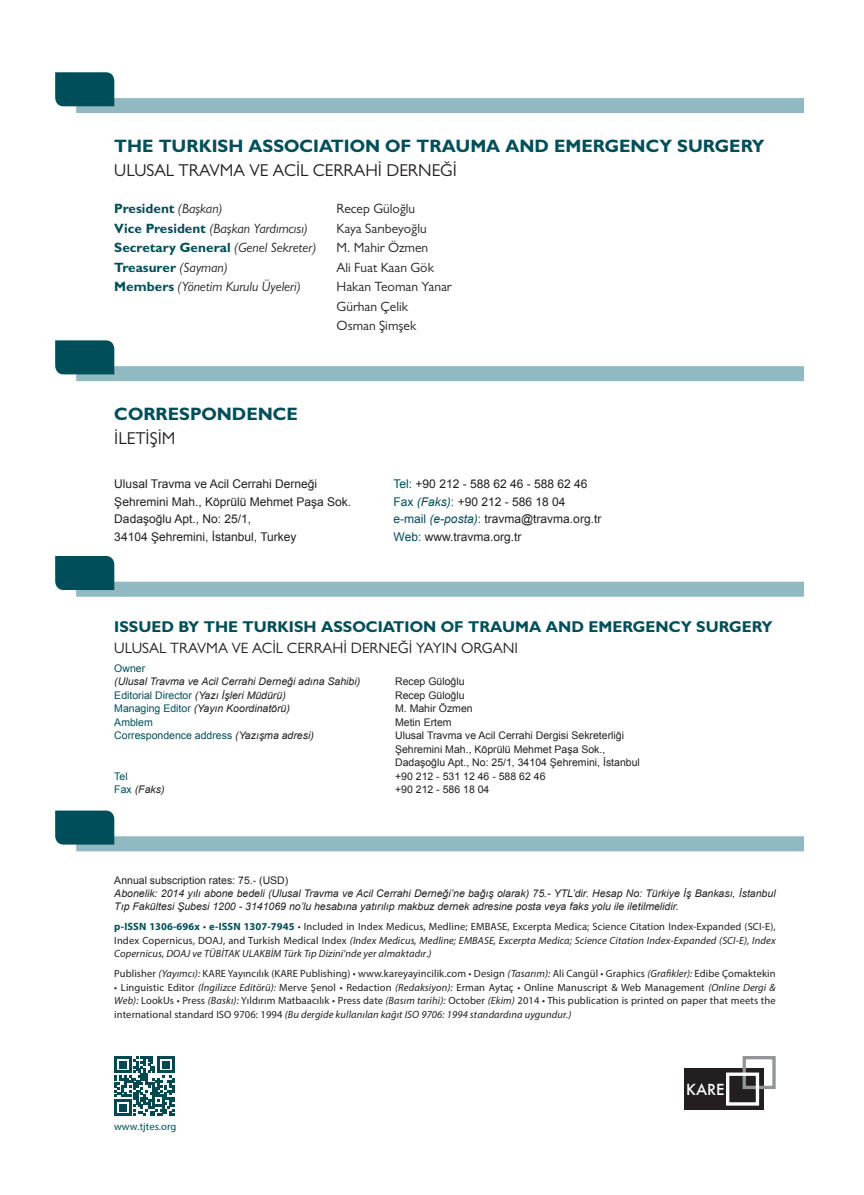
<style>
.page{position:relative;width:864px;height:1195px;background:#fff}
.page>*{position:absolute;margin:0;border:0;box-sizing:border-box;transform-origin:0 0}
.t1{font:700 18px "Gill Sans MT Pro";color:#004e59}
.t2{font:17.25px "Gill Sans MT Pro";color:#231f20}
.t3{font:700 15.75px "Gill Sans MT Pro";color:#004e59}
.t4{font:15px "Gill Sans MT Pro";color:#231f20}
.t5{font:500 14.85px "Futura";color:#fff}
.t6{font:13.5px "Gill Sans MT Pro";color:#231f20}
.t7{font:700 13.5px "Gill Sans MT Pro";color:#004e59}
.t8{font:italic 13.5px "Gill Sans MT Pro";color:#231f20}
.t9{font:12px "Arial";color:#231f20}
.t10{font:10.5px/13.5px "Myriad Pro";letter-spacing:.01em;color:#231f20;text-align:justify}
.t11{font:italic 10.5px/12.6px "Arial";color:#231f20}
.t12{font:italic 10.5px/13.5px "Myriad Pro";letter-spacing:.01em;color:#231f20;text-align:justify}
.t13{font:10.5px "Arial";color:#231f20}
.t14{font:10.5px "Arial";color:#004e59}
.t15{font:10.5px "Myriad Pro";letter-spacing:.01em;color:#004e59}
.s1{font-weight:400;font-style:italic;color:#231f20}
.s2{font-weight:700;font-style:normal;color:#004e59}
.s3{color:#004e59}
.s4{font-style:italic;color:#004e59}
.s5{font-style:normal;color:#004e59}
.s6{font-style:italic;color:#231f20}
.s7{font-style:normal}
.s8{font-style:italic}
</style>
<div class="page">
<div style="left:76px;top:98px;width:727px;height:15px;background:#90b9c1"></div>
<div style="left:76px;top:366px;width:727px;height:15px;background:#90b9c1"></div>
<div style="left:76px;top:582px;width:727px;height:15px;background:#90b9c1"></div>
<div style="left:76px;top:836px;width:727px;height:15px;background:#90b9c1"></div>
<div style="left:55px;top:72px;width:59px;height:34px;background:#004e59"></div>
<div style="left:55px;top:340px;width:59px;height:34px;background:#004e59"></div>
<div style="left:55px;top:556px;width:59px;height:34px;background:#004e59"></div>
<div style="left:55px;top:810px;width:59px;height:34px;background:#004e59"></div>
<svg style="left:114px;top:1056px;width:60px;height:60px"></svg>
<div style="left:683px;top:1068px;width:80px;height:42px;background:#231f20"></div>
<div style="left:742px;top:1056px;width:33px;height:33px;border:3px solid #939598"></div>
<div style="left:725px;top:1072px;width:33px;height:33px;border:3px solid #fff"></div>
<p class="t1" style="left:114px;top:135px;width:651px">THE TURKISH ASSOCIATION OF TRAUMA AND EMERGENCY SURGERY</p>
<p class="t2" style="left:114px;top:160px;width:344px">ULUSAL TRAVMA VE ACİL CERRAHİ DERNEĞİ</p>
<p class="t7" style="left:114px;top:200px;width:110px">President <span class="s1">(Başkan)</span></p>
<p class="t6" style="left:336px;top:201px;width:80px">Recep Güloğlu</p>
<p class="t8" style="left:114px;top:220px;width:195px"><span class="s2">Vice President</span> (Başkan Yardımcısı)</p>
<p class="t6" style="left:336px;top:220px;width:92px">Kaya Sarıbeyoğlu</p>
<p class="t7" style="left:114px;top:239px;width:203px">Secretary General <span class="s1">(Genel Sekreter)</span></p>
<p class="t6" style="left:336px;top:240px;width:93px">M. Mahir Özmen</p>
<p class="t7" style="left:114px;top:259px;width:115px">Treasurer <span class="s1">(Sayman)</span></p>
<p class="t6" style="left:336px;top:259px;width:99px">Ali Fuat Kaan Gök</p>
<p class="t8" style="left:114px;top:279px;width:188px"><span class="s2">Members</span> (Yönetim Kurulu Üyeleri)</p>
<p class="t6" style="left:336px;top:279px;width:117px">Hakan Teoman Yanar</p>
<p class="t6" style="left:336px;top:298px;width:73px">Gürhan Çelik</p>
<p class="t6" style="left:336px;top:318px;width:81px">Osman Şimşek</p>
<p class="t1" style="left:114px;top:403px;width:185px">CORRESPONDENCE</p>
<p class="t2" style="left:114px;top:428px;width:63px">İLETİŞİM</p>
<p class="t9" style="left:114px;top:476px;width:204px">Ulusal Travma ve Acil Cerrahi Derneği</p>
<p class="t9" style="left:393px;top:476px;width:195px"><span class="s3">Tel:</span> +90 212 - 588 62 46 - 588 62 46</p>
<p class="t9" style="left:114px;top:494px;width:238px">Şehremini Mah., Köprülü Mehmet Paşa Sok.</p>
<p class="t9" style="left:393px;top:494px;width:173px"><span class="s3">Fax</span> <span class="s4">(Faks)</span><span class="s3">:</span> +90 212 - 586 18 04</p>
<p class="t9" style="left:114px;top:511px;width:138px">Dadaşoğlu Apt., No: 25/1,</p>
<p class="t9" style="left:393px;top:511px;width:209px"><span class="s3">e-mail</span> <span class="s4">(e-posta)</span><span class="s3">:</span> travma@travma.org.tr</p>
<p class="t9" style="left:114px;top:529px;width:184px">34104 Şehremini, İstanbul, Turkey</p>
<p class="t9" style="left:393px;top:529px;width:129px"><span class="s3">Web:</span> www.travma.org.tr</p>
<p class="t3" style="left:114px;top:617px;width:659px">ISSUED BY THE TURKISH ASSOCIATION OF TRAUMA AND EMERGENCY SURGERY</p>
<p class="t4" style="left:114px;top:639px;width:405px">ULUSAL TRAVMA VE ACİL CERRAHİ DERNEĞİ YAYIN ORGANI</p>
<p class="t14" style="left:114px;top:661px;width:32px">Owner</p>
<p class="t11" style="left:114px;top:675px;width:247px">(Ulusal Travma ve Acil Cerrahi Derneği adına Sahibi)</p>
<p class="t13" style="left:395px;top:675px;width:71px">Recep Güloğlu</p>
<p class="t11" style="left:114px;top:689px;width:173px"><span class="s5">Editorial Director</span> (Yazı İşleri Müdürü)</p>
<p class="t13" style="left:395px;top:688px;width:71px">Recep Güloğlu</p>
<p class="t11" style="left:114px;top:702px;width:177px"><span class="s5">Managing Editor</span> (Yayın Koordinatörü)</p>
<p class="t13" style="left:395px;top:702px;width:79px">M. Mahir Özmen</p>
<p class="t14" style="left:114px;top:715px;width:40px">Amblem</p>
<p class="t13" style="left:395px;top:715px;width:58px">Metin Ertem</p>
<p class="t14" style="left:114px;top:729px;width:201px">Correspondence address <span class="s6">(Yazışma adresi)</span></p>
<p class="t13" style="left:395px;top:729px;width:230px">Ulusal Travma ve Acil Cerrahi Dergisi Sekreterliği</p>
<p class="t13" style="left:395px;top:742px;width:212px">Şehremini Mah., Köprülü Mehmet Paşa Sok.,</p>
<p class="t13" style="left:395px;top:756px;width:246px">Dadaşoğlu Apt., No: 25/1, 34104 Şehremini, İstanbul</p>
<p class="t14" style="left:114px;top:769px;width:15px">Tel</p>
<p class="t13" style="left:395px;top:769px;width:152px">+90 212 - 531 12 46 - 588 62 46</p>
<p class="t11" style="left:114px;top:783px;width:52px"><span class="s5">Fax</span> (Faks)</p>
<p class="t13" style="left:395px;top:783px;width:96px">+90 212 - 586 18 04</p>
<p class="t13" style="left:114px;top:874px;width:175px">Annual subscription rates: 75.- (USD)</p>
<p class="t11" style="left:114px;top:887px;width:662px">Abonelik: 2014 yılı abone bedeli (Ulusal Travma ve Acil Cerrahi Derneği’ne bağış olarak) 75.- YTL’dir. Hesap No: Türkiye İş Bankası, İstanbul<br>Tıp Fakültesi Şubesi 1200 - 3141069 no’lu hesabına yatırılıp makbuz dernek adresine posta veya faks yolu ile iletilmelidir.</p>
<p class="t12" style="left:114px;top:920px;width:662px"><span class="s2">p-ISSN 1306-696x</span> <span class="s7">•</span> <span class="s2">e-ISSN 1307-7945</span> <span class="s7">• Included in Index Medicus, Medline; EMBASE, Excerpta Medica; Science Citation Index-Expanded (SCI-E), Index Copernicus, DOAJ, and Turkish Medical Index</span> (Index Medicus, Medline; EMBASE, Excerpta Medica; Science Citation Index-Expanded (SCI-E), Index Copernicus, DOAJ ve TÜBİTAK ULAKBİM Türk Tıp Dizini’nde yer almaktadır<span class="s7">.</span>)</p>
<p class="t10" style="left:114px;top:966px;width:662px">Publisher <span class="s8">(Yayımcı):</span> KARE Yayıncılık (KARE Publishing) • www.kareyayincilik.com • Design <span class="s8">(Tasarım):</span> Ali Cangül • Graphics <span class="s8">(Grafikler):</span> Edibe Çomaktekin</p>
<p class="t10" style="left:114px;top:980px;width:662px">• Linguistic Editor <span class="s8">(İngilizce Editörü):</span> Merve Şenol • Redaction <span class="s8">(Redaksiyon):</span> Erman Aytaç • Online Manuscript &amp; Web Management <span class="s8">(Online Dergi &amp; Web):</span> LookUs • Press <span class="s8">(Baskı):</span> Yıldırım Matbaacılık • Press date <span class="s8">(Basım tarihi):</span> October <span class="s8">(Ekim)</span> 2014 • This publication is printed on paper that meets the international standard ISO 9706: 1994 <span class="s8">(Bu dergide kullanılan kağıt ISO 9706: 1994 standardına uygundur.)</span></p>
<p class="t15" style="left:114px;top:1119px;width:64px">www.tjtes.org</p>
<p class="t5" style="left:685px;top:1079px;width:40px">KARE</p>
</div>
